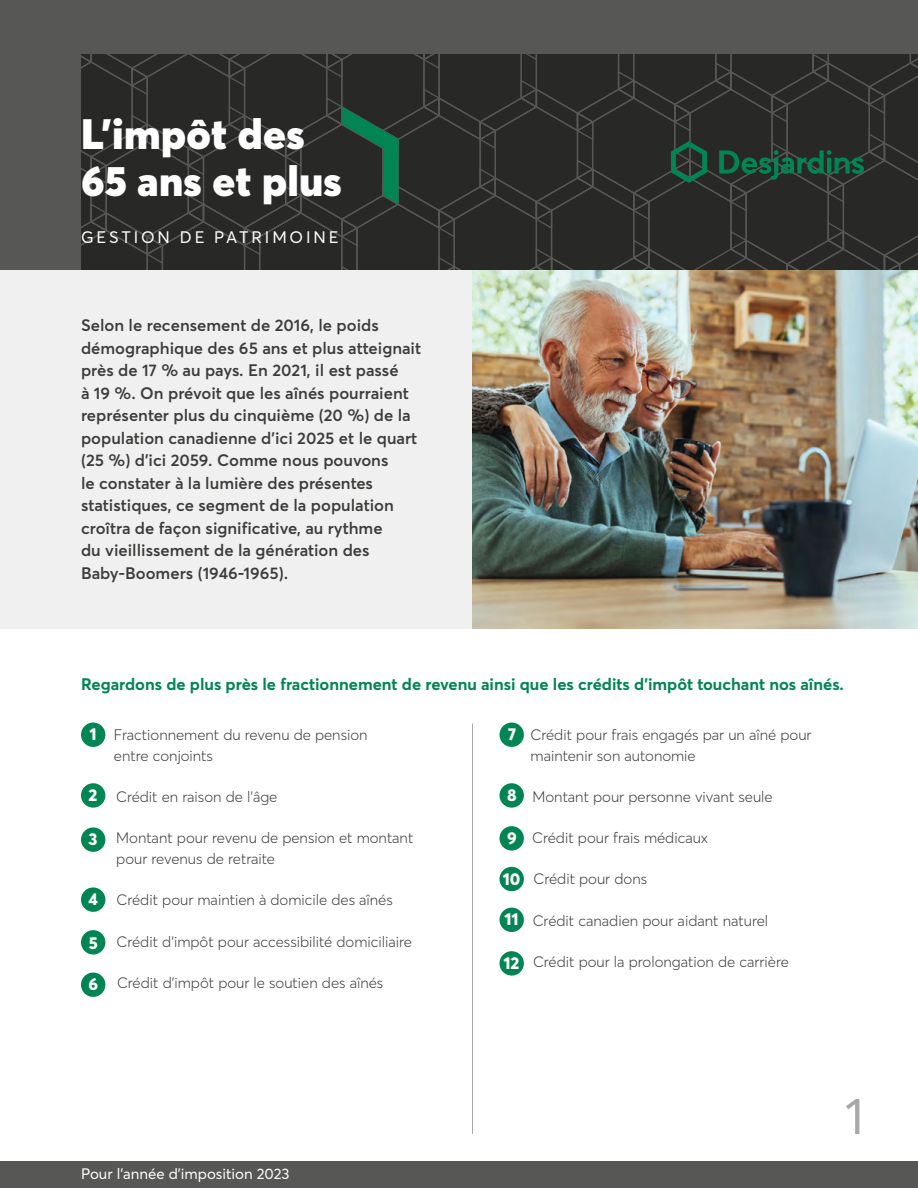
<style>
.page{position:relative;width:918px;height:1188px;background:#fff}
.page>*{position:absolute;margin:0;border:0;box-sizing:border-box;transform-origin:0 0}
.t1{font:51px "Desjardins Sans";color:#a8a8a7}
.t2{font:900 42px/46.5px "Desjardins Sans";letter-spacing:.01em;color:#fff}
.t3{font:800 16.95px "Desjardins Sans";color:#fff}
.t4{font:600 16.5px/22.5px "Desjardins Sans";color:#3c3c3b}
.t5{font:700 16.5px "Desjardins Sans";color:#008553}
.t6{font:16.5px "Desjardins Sans";letter-spacing:.175em;color:#fff}
.t7{font:300 15px/21px "Desjardins Sans";color:#3c3c3b}
.Note{font:15px "Desjardins Sans";color:#fff}
.s1{color:#fff}
</style>
<div class="page">
<div style="left:0;top:1161px;width:918px;height:27px;background:#575756"></div>
<div style="left:0;top:0;width:918px;height:270px;background:#575756"></div>
<div style="left:0;top:270px;width:472px;height:358px;background:#f0f0f0"></div>
<svg style="left:81px;top:54px;width:837px;height:216px;background:#2a2d2b"></svg>
<hr style="left:472px;top:724px;width:1px;height:410px;background:#a8a8a7">
<img style="left:472px;top:270px;width:446px;height:358px">
<div style="left:81px;top:723px;width:24px;height:24px;background:#008553;border-radius:50%"></div>
<div style="left:500px;top:723px;width:24px;height:24px;background:#008553;border-radius:50%"></div>
<div style="left:81px;top:783px;width:24px;height:25px;background:#008553;border-radius:50%"></div>
<div style="left:500px;top:783px;width:24px;height:25px;background:#008553;border-radius:50%"></div>
<div style="left:81px;top:827px;width:24px;height:25px;background:#008553;border-radius:50%"></div>
<div style="left:500px;top:826px;width:24px;height:25px;background:#008553;border-radius:50%"></div>
<div style="left:81px;top:887px;width:24px;height:25px;background:#008553;border-radius:50%"></div>
<div style="left:500px;top:867px;width:24px;height:24px;background:#008553;border-radius:50%"></div>
<div style="left:81px;top:930px;width:24px;height:25px;background:#008553;border-radius:50%"></div>
<div style="left:500px;top:908px;width:24px;height:24px;background:#008553;border-radius:50%"></div>
<div style="left:81px;top:973px;width:24px;height:24px;background:#008553;border-radius:50%"></div>
<div style="left:500px;top:951px;width:24px;height:25px;background:#008553;border-radius:50%"></div>
<h1 class="t2" style="left:81px;top:111px;width:262px">L’impôt des<br>65 ans et plus</h1>
<p class="t6" style="left:81px;top:227px;width:259px">GESTION DE PATRIMOINE</p>
<p class="t4" style="left:81px;top:314px;width:342px">Selon le recensement de 2016, le poids démographique des 65 ans et plus atteignait près de 17 % au pays. En 2021, il est passé<br>à 19 %. On prévoit que les aînés pourraient représenter plus du cinquième (20 %) de la population canadienne d’ici 2025 et le quart (25 %) d’ici 2059. Comme nous pouvons<br>le constater à la lumière des présentes statistiques, ce segment de la population croîtra de façon significative, au rythme<br>du vieillissement de la génération des Baby-Boomers (1946-1965).</p>
<p class="t5" style="left:81px;top:674px;width:765px">Regardons de plus près le fractionnement de revenu ainsi que les crédits d’impôt touchant nos aînés.</p>
<p class="t7" style="left:531px;top:724px;width:283px;text-indent:-22px">7. Crédit pour frais engagés par un aîné pour maintenir son autonomie</p>
<p class="t7" style="left:509px;top:786px;width:266px">8. Montant pour personne vivant seule</p>
<p class="t7" style="left:509px;top:827px;width:201px">9. Crédit pour frais médicaux</p>
<p class="t7" style="left:509px;top:869px;width:140px"><span class="s1">10.</span> Crédit pour dons</p>
<p class="t7" style="left:509px;top:910px;width:261px"><span class="s1">11.</span> Crédit canadien pour aidant naturel</p>
<p class="t7" style="left:509px;top:951px;width:282px"><span class="s1">12.</span> Crédit pour la prolongation de carrière</p>
<p class="t7" style="left:114px;top:724px;width:255px;text-indent:-21px">1. Fractionnement du revenu de pension entre conjoints</p>
<p class="t7" style="left:93px;top:786px;width:186px"><span class="s1">2.</span> Crédit en raison de l’âge</p>
<p class="t7" style="left:116px;top:827px;width:299px;text-indent:-23px"><span class="s1">3.</span> Montant pour revenu de pension et montant pour revenus de retraite</p>
<p class="t7" style="left:93px;top:890px;width:301px"><span class="s1">4.</span> Crédit pour maintien à domicile des aînés</p>
<p class="t7" style="left:93px;top:931px;width:320px"><span class="s1">5.</span> Crédit d’impôt pour accessibilité domiciliaire</p>
<p class="t7" style="left:93px;top:972px;width:292px"><span class="s1">6.</span> Crédit d’impôt pour le soutien des aînés</p>
<p class="t3" style="left:90px;top:724px;width:9px">1</p>
<p class="t3" style="left:508px;top:724px;width:10px">7</p>
<p class="t3" style="left:89px;top:784px;width:10px">2</p>
<p class="t3" style="left:507px;top:784px;width:11px">8</p>
<p class="t3" style="left:89px;top:829px;width:10px">3</p>
<p class="t3" style="left:507px;top:827px;width:11px">9</p>
<p class="t3" style="left:503px;top:868px;width:19px">10</p>
<p class="t3" style="left:89px;top:889px;width:11px">4</p>
<p class="t3" style="left:504px;top:909px;width:16px">11</p>
<p class="t3" style="left:89px;top:932px;width:11px">5</p>
<p class="t3" style="left:503px;top:952px;width:17px">12</p>
<p class="t3" style="left:89px;top:974px;width:11px">6</p>
<p class="Note" style="left:81px;top:1165px;width:210px">Pour l’année d’imposition 2023</p>
<h1 class="t1" style="left:845px;top:1085px;width:20px">1</h1>
</div>
